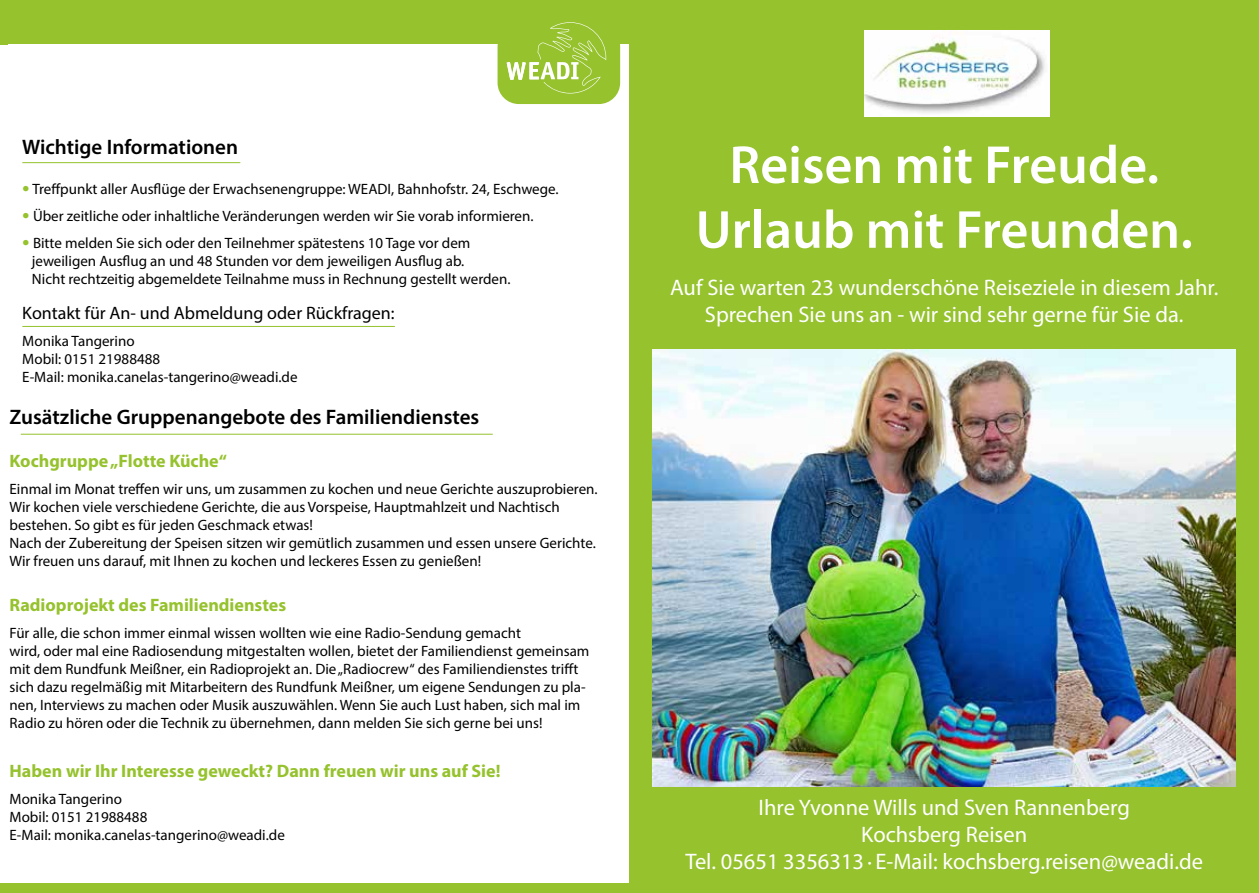
<style>
.page{position:relative;width:1259px;height:893px;background:#fff}
.page>*{position:absolute;margin:0;border:0;box-sizing:border-box;transform-origin:0 0}
.t1{font:600 54px/64.8px "Myriad Pro";color:#fff;text-align:center}
.t2{font:22.5px/27px "Myriad Pro";color:#fff;text-align:center}
.t3{font:600 21px "Myriad Pro";color:#000}
.t4{font:700 18px "Myriad Pro";color:#95c22d}
.t5{font:18px "Myriad Pro";color:#000}
.t6{font:15px/18px "Myriad Pro";color:#000}
.s1{font-family:"Officina Sans Std";color:#95c22d}
.s2{font-family:"Officina Sans Std"}
</style>
<div class="page">
<div style="left:497px;top:26px;width:123px;height:78px;background:#95c22d;border-radius:21px"></div>
<div style="left:0;top:0;width:630px;height:44px;background:#95c22d"></div>
<svg style="left:506px;top:22px;width:100px;height:72px"></svg>
<div style="left:0;top:883px;width:645px;height:10px;background:#95c22d"></div>
<hr style="left:22px;top:162px;width:218px;height:1px;background:#95c22d">
<hr style="left:22px;top:326px;width:373px;height:1px;background:#95c22d">
<hr style="left:21px;top:434px;width:472px;height:1px;background:#95c22d">
<div style="left:629px;top:0;width:630px;height:893px;background:#95c22d"></div>
<img style="left:864px;top:31px;width:185px;height:86px">
<img style="left:653px;top:350px;width:582px;height:437px">
<h3 class="t3" style="left:22px;top:134px;width:217px">Wichtige Informationen</h3>
<p class="t6" style="left:22px;top:179px;width:538px"><span class="s1">•</span> Treffpunkt aller Ausflüge der Erwachsenengruppe: WEADI, Bahnhofstr. 24, Eschwege.</p>
<p class="t6" style="left:22px;top:206px;width:513px"><span class="s1">•</span> Über zeitliche oder inhaltliche Veränderungen werden wir Sie vorab informieren.</p>
<p class="t6" style="left:32px;top:233px;width:480px;text-indent:-10px"><span class="s1">•</span> Bitte melden Sie sich oder den Teilnehmer spätestens 10 Tage vor dem jeweiligen Ausflug an und 48 Stunden vor dem jeweiligen Ausflug ab.<br>Nicht rechtzeitig abgemeldete Teilnahme muss in Rechnung gestellt werden.</p>
<p class="t5" style="left:22px;top:302px;width:374px">Kontakt für An- und Abmeldung oder Rückfragen:</p>
<p class="t6" style="left:22px;top:332px;width:277px">Monika Tangerino<br>Mobil: 0151 21988488<br>E-Mail: monika.canelas-tangerino@weadi.de</p>
<h3 class="t3" style="left:10px;top:404px;width:471px">Zusätzliche Gruppenangebote des Familiendienstes</h3>
<p class="t4" style="left:10px;top:449px;width:219px">Kochgruppe „Flotte Küche“</p>
<p class="t6" style="left:10px;top:480px;width:589px">Einmal im Monat treffen wir uns, um zusammen zu kochen und neue Gerichte auszuprobieren.<br>Wir kochen viele verschiedene Gerichte, die aus Vorspeise, Hauptmahlzeit und Nachtisch bestehen. So gibt es für jeden Geschmack etwas!<br>Nach der Zubereitung der Speisen sitzen wir gemütlich zusammen und essen unsere Gerichte.<br>Wir freuen uns darauf, mit Ihnen zu kochen und leckeres Essen zu genießen!</p>
<p class="t4" style="left:10px;top:593px;width:278px">Radioprojekt des Familiendienstes</p>
<p class="t6" style="left:10px;top:624px;width:581px">Für alle, die schon immer einmal wissen wollten wie eine Radio-Sendung gemacht<br>wird, oder mal eine Radiosendung mitgestalten wollen, bietet der Familiendienst gemeinsam mit dem Rundfunk Meißner, ein Radioprojekt an. Die „Radiocrew“ des Familiendienstes trifft sich dazu regelmäßig mit Mitarbeitern des Rundfunk Meißner, um eigene Sendungen zu pla&shy;nen, Interviews zu machen oder Musik auszuwählen. Wenn Sie auch Lust haben, sich mal im Radio zu hören oder die Technik zu übernehmen, dann melden Sie sich gerne bei uns!</p>
<p class="t4" style="left:10px;top:759px;width:492px">Haben wir Ihr Interesse geweckt? Dann freuen wir uns auf Sie!</p>
<p class="t6" style="left:10px;top:790px;width:277px">Monika Tangerino<br>Mobil: 0151 21988488<br>E-Mail: monika.canelas-tangerino@weadi.de</p>
<h1 class="t1" style="left:695px;top:131px;width:499px">Reisen mit Freude.<br>Urlaub mit Freunden.</h1>
<h2 class="t2" style="left:670px;top:273px;width:550px">Auf Sie warten 23 wunderschöne Reiseziele in diesem Jahr.<br>Sprechen Sie uns an - wir sind sehr gerne für Sie da.</h2>
<h2 class="t2" style="left:685px;top:794px;width:519px">Ihre Yvonne Wills und Sven Rannenberg<br>Kochsberg Reisen<br>Tel. 05651 3356313<span class="s2">∙</span>E-Mail: kochsberg.reisen@weadi.de</h2>
</div>
